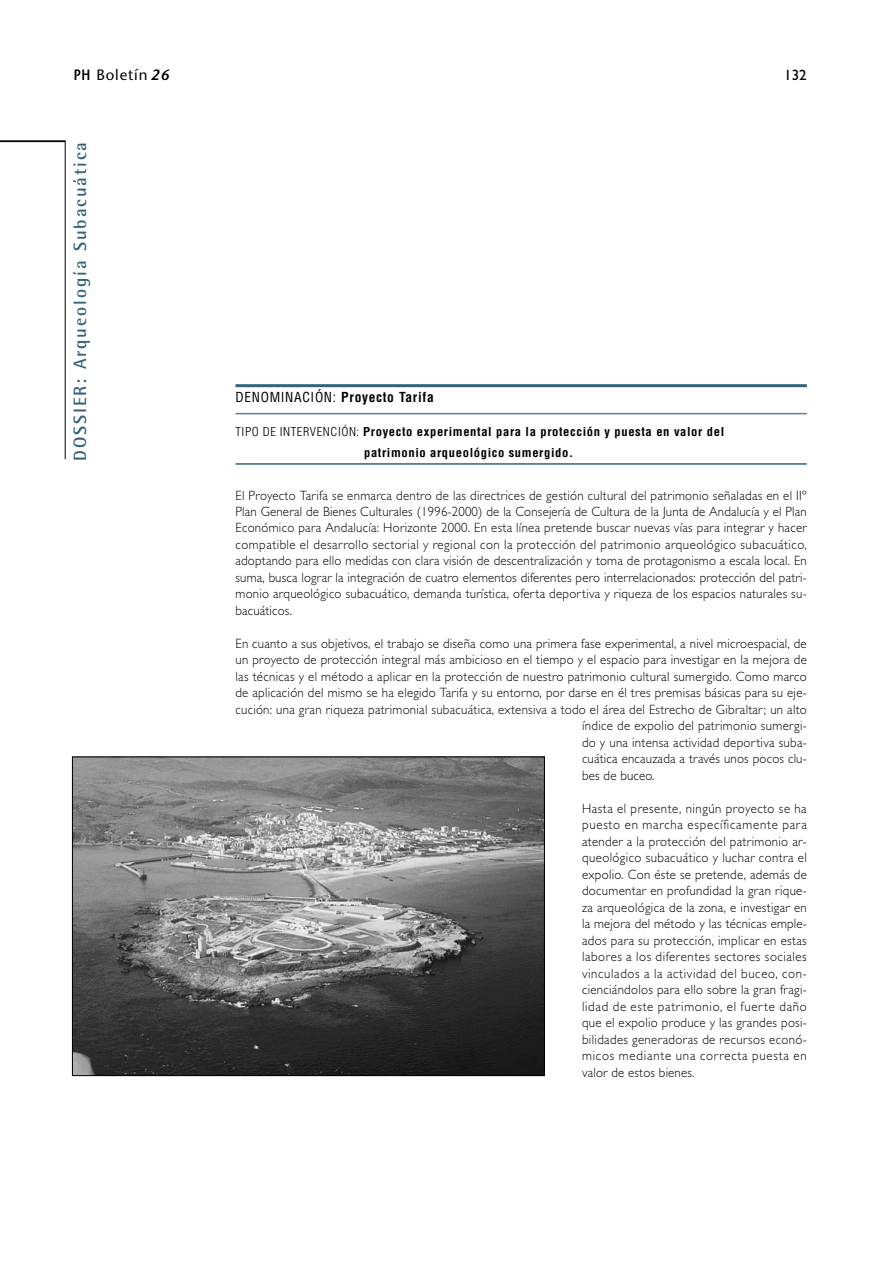
<style>
.page{position:relative;width:893px;height:1263px;background:#fff}
.page>*{position:absolute;margin:0;border:0;box-sizing:border-box;transform-origin:0 0}
.t1{font:700 18px "Rotis Semi Sans";letter-spacing:.105em;color:#326378}
.t2{font:15px "Stone Sans";letter-spacing:.055em;color:#000}
.t3{font:15px "Gill Sans";color:#000}
.t4{font:300 13.5px/16.5px "Gill Sans";letter-spacing:.025em;color:#000;text-align:justify;scale:.95 1}
.t5{font:700 condensed 13.5px "Helvetica";letter-spacing:.05em;color:#000}
.t6{font:700 condensed 12px/21px "Helvetica";letter-spacing:.05em;color:#000;scale:1.05 1}
.s1{font-weight:600}
.s2{font-weight:600;font-style:italic}
.s3{font-weight:400}
.s4{font-weight:300}
</style>
<div class="page">
<hr style="left:0;top:140px;width:65px;height:2px;background:#000">
<hr style="left:65px;top:141px;width:1px;height:318px;background:#000">
<hr style="left:235px;top:384px;width:571px;height:3px;background:#326378">
<hr style="left:235px;top:413px;width:571px;height:1px;background:#5b8293">
<hr style="left:235px;top:463px;width:571px;height:2px;background:#326378">
<img style="left:74px;top:759px;width:468px;height:315px">
<div style="left:72px;top:757px;width:472px;height:319px;border:1px solid #000"></div>
<p class="t2" style="left:74px;top:69px;width:97px"><span class="s1">PH</span> Boletín <span class="s2">26</span></p>
<p class="t3" style="left:784px;top:69px;width:24px">132</p>
<h1 class="t1" style="left:73px;top:461px;width:321px;rotate:-90deg">DOSSIER: Arqueología Subacuática</h1>
<p class="t5" style="left:235px;top:392px;width:200px"><span class="s3">DENOMINACIÓN:</span> Proyecto Tarifa</p>
<p class="t6" style="left:364px;top:422px;width:344px;text-indent:-129px"><span class="s4">TIPO DE INTERVENCIÓN:</span> Proyecto experimental para la protección y puesta en valor del patrimonio arqueológico sumergido.</p>
<p class="t4" style="left:235px;top:488px;width:603px">El Proyecto Tarifa se enmarca dentro de las directrices de gestión cultural del patrimonio señaladas en el IIº Plan General de Bienes Culturales (1996-2000) de la Consejería de Cultura de la Junta de Andalucía y el Plan Económico para Andalucía: Horizonte 2000. En esta línea pretende buscar nuevas vías para integrar y hacer compatible el desarrollo sectorial y regional con la protección del patrimonio arqueológico subacuático, adoptando para ello medidas con clara visión de descentralización y toma de protagonismo a escala local. En suma, busca lograr la integración de cuatro elementos diferentes pero interrelacionados: protección del patri&shy;monio arqueológico subacuático, demanda turística, oferta deportiva y riqueza de los espacios naturales su&shy;bacuáticos.</p>
<p class="t4" style="left:235px;top:637px;width:603px">En cuanto a sus objetivos, el trabajo se diseña como una primera fase experimental, a nivel microespacial, de</p>
<p class="t4" style="left:235px;top:653px;width:603px">un proyecto de protección integral más ambicioso en el tiempo y el espacio para investigar en la mejora de</p>
<p class="t4" style="left:235px;top:670px;width:603px">las técnicas y el método a aplicar en la protección de nuestro patrimonio cultural sumergido. Como marco</p>
<p class="t4" style="left:235px;top:686px;width:603px">de aplicación del mismo se ha elegido Tarifa y su entorno, por darse en él tres premisas básicas para su eje-</p>
<p class="t4" style="left:235px;top:703px;width:603px">cución: una gran riqueza patrimonial subacuática, extensiva a todo el área del Estrecho de Gibraltar; un alto</p>
<p class="t4" style="left:582px;top:719px;width:238px">índice de expolio del patrimonio sumergi-</p>
<p class="t4" style="left:582px;top:736px;width:238px">do y una intensa actividad deportiva suba-</p>
<p class="t4" style="left:582px;top:752px;width:238px">cuática encauzada a través unos pocos clu-</p>
<p class="t4" style="left:582px;top:769px;width:78px">bes de buceo.</p>
<p class="t4" style="left:582px;top:802px;width:238px">Hasta el presente, ningún proyecto se ha puesto en marcha específicamente para atender a la protección del patrimonio ar&shy;queológico subacuático y luchar contra el expolio. Con éste se pretende, además de documentar en profundidad la gran rique&shy;za arqueológica de la zona, e investigar en la mejora del método y las técnicas emple&shy;ados para su protección, implicar en estas labores a los diferentes sectores sociales vinculados a la actividad del buceo, con&shy;cienciándolos para ello sobre la gran fragi&shy;lidad de este patrimonio, el fuerte daño que el expolio produce y las grandes posi&shy;bilidades generadoras de recursos econó&shy;micos mediante una correcta puesta en valor de estos bienes.</p>
</div>
